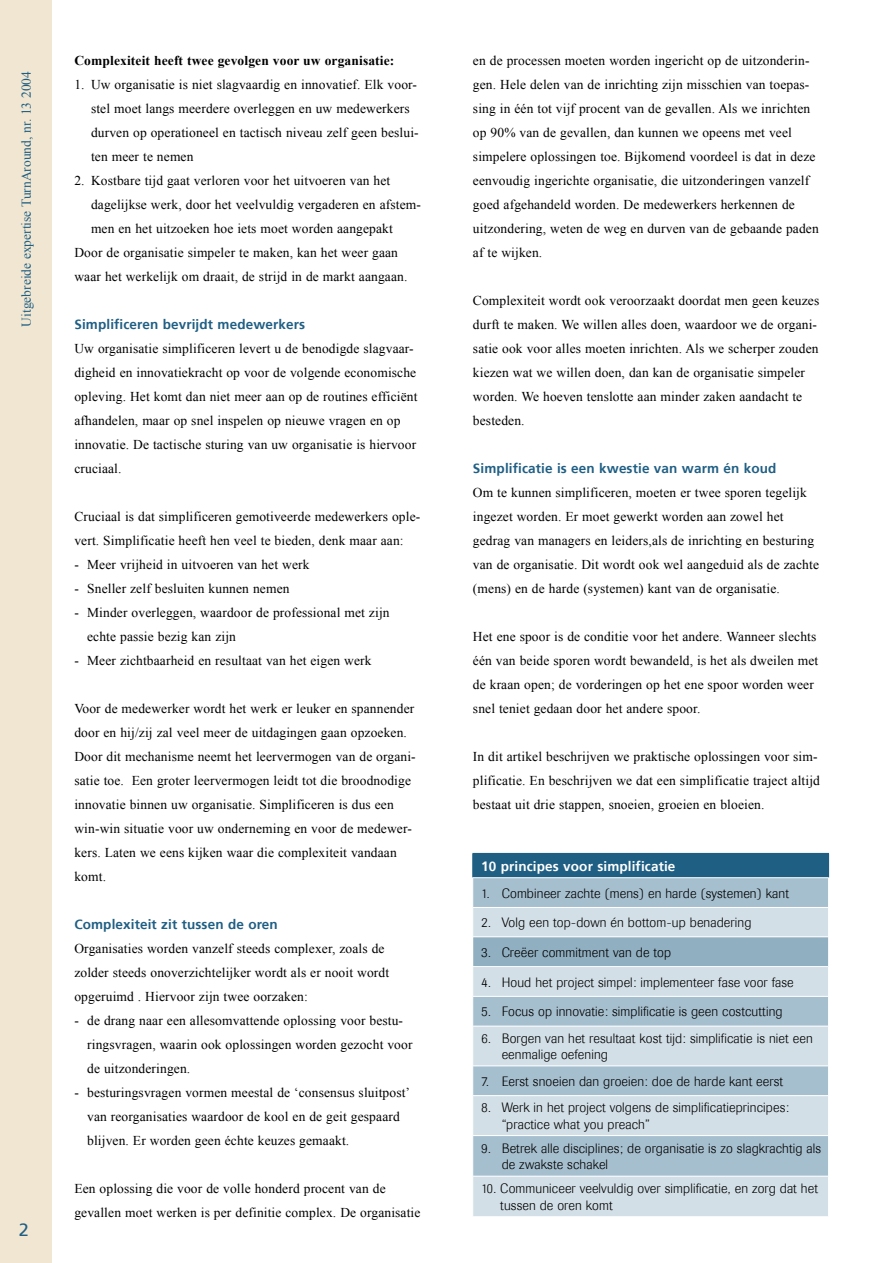
<style>
.page{position:relative;width:893px;height:1263px;background:#fff}
.page>*{position:absolute;margin:0;border:0;box-sizing:border-box;transform-origin:0 0}
.t1{font:18px "Frutiger";color:#205f84}
.Normaal{font:13.5px/24px "Times New Roman";letter-spacing:.01em;color:#000}
.Normaal-2{font:13.5px/16.5px "Supersonic BSK Light";letter-spacing:.01em;color:#000}
.Normaal-3{font:700 13.5px "Frutiger";letter-spacing:.01em;color:#205f84}
.Normaal-4{font:700 13.5px "Times New Roman";letter-spacing:.01em;color:#000}
.Normaal-5{font:13.5px "Times New Roman";color:#205f84}
.Normaal-6{font:700 13.5px "Frutiger";letter-spacing:.01em;color:#fff}
</style>
<div class="page">
<div style="left:0;top:0;width:51px;height:1263px;background:#f0e6d1"></div>
<div style="left:473px;top:853px;width:356px;height:25px;background:#205f84"></div>
<div style="left:473px;top:878px;width:355px;height:29px;background:#a6bfce"></div>
<svg style="left:473px;top:908px;width:355px;height:308px;fill:#d2dfe6"></svg>
<div style="left:473px;top:937px;width:356px;height:29px;background:#90afc1"></div>
<hr style="left:472px;top:853px;width:357px;height:1px;background:#205f84">
<hr style="left:472px;top:877px;width:357px;height:1px;background:#fff">
<hr style="left:472px;top:936px;width:357px;height:1px;background:#fff">
<hr style="left:472px;top:966px;width:357px;height:1px;background:#fff">
<svg style="left:472px;top:854px;width:1px;height:24px"></svg>
<svg style="left:828px;top:877px;width:1px;height:90px"></svg>
<hr style="left:472px;top:996px;width:357px;height:1px;background:#fff">
<hr style="left:472px;top:1026px;width:357px;height:1px;background:#fff">
<hr style="left:472px;top:1066px;width:357px;height:1px;background:#fff">
<hr style="left:472px;top:1095px;width:357px;height:1px;background:#fff">
<hr style="left:472px;top:1135px;width:357px;height:1px;background:#fff">
<hr style="left:472px;top:1176px;width:357px;height:1px;background:#fff">
<p class="Normaal-5" style="left:17px;top:327px;width:257px;rotate:-90deg">Uitgebreide expertise TurnAround, nr. 13 2004</p>
<p class="t1" style="left:19px;top:1219px;width:12px">2</p>
<p class="Normaal-4" style="left:74px;top:51px;width:321px">Complexiteit heeft twee gevolgen voor uw organisatie:</p>
<p class="Normaal" style="left:91px;top:72px;width:329px;text-indent:-17px">1. Uw organisatie is niet slagvaardig en innovatief. Elk voor&shy;stel moet langs meerdere overleggen en uw medewerkers durven op operationeel en tactisch niveau zelf geen beslui&shy;ten meer te nemen</p>
<p class="Normaal" style="left:91px;top:168px;width:331px;text-indent:-17px">2. Kostbare tijd gaat verloren voor het uitvoeren van het dagelijkse werk, door het veelvuldig vergaderen en afstem&shy;men en het uitzoeken hoe iets moet worden aangepakt</p>
<p class="Normaal" style="left:74px;top:240px;width:335px">Door de organisatie simpeler te maken, kan het weer gaan waar het werkelijk om draait, de strijd in de markt aangaan.</p>
<p class="Normaal-3" style="left:74px;top:316px;width:232px">Simplificeren bevrijdt medewerkers</p>
<p class="Normaal" style="left:74px;top:336px;width:345px">Uw organisatie simplificeren levert u de benodigde slagvaar&shy;digheid en innovatiekracht op voor de volgende economische opleving. Het komt dan niet meer aan op de routines efficiënt afhandelen, maar op snel inspelen op nieuwe vragen en op innovatie. De tactische sturing van uw organisatie is hiervoor cruciaal.</p>
<p class="Normaal" style="left:74px;top:504px;width:347px">Cruciaal is dat simplificeren gemotiveerde medewerkers ople&shy;vert. Simplificatie heeft hen veel te bieden, denk maar aan:</p>
<p class="Normaal" style="left:74px;top:552px;width:237px">- Meer vrijheid in uitvoeren van het werk</p>
<p class="Normaal" style="left:74px;top:576px;width:217px">- Sneller zelf besluiten kunnen nemen</p>
<p class="Normaal" style="left:87px;top:600px;width:304px;text-indent:-13px">- Minder overleggen, waardoor de professional met zijn echte passie bezig kan zijn</p>
<p class="Normaal" style="left:74px;top:648px;width:299px">- Meer zichtbaarheid en resultaat van het eigen werk</p>
<p class="Normaal" style="left:74px;top:696px;width:343px">Voor de medewerker wordt het werk er leuker en spannender door en hij/zij zal veel meer de uitdagingen gaan opzoeken.<br>Door dit mechanisme neemt het leervermogen van de organi&shy;satie toe. Een groter leervermogen leidt tot die broodnodige innovatie binnen uw organisatie. Simplificeren is dus een win-win situatie voor uw onderneming en voor de medewer&shy;kers. Laten we eens kijken waar die complexiteit vandaan komt.</p>
<p class="Normaal-3" style="left:74px;top:916px;width:205px">Complexiteit zit tussen de oren</p>
<p class="Normaal" style="left:74px;top:936px;width:316px">Organisaties worden vanzelf steeds complexer, zoals de zolder steeds onoverzichtelijker wordt als er nooit wordt opgeruimd . Hiervoor zijn twee oorzaken:</p>
<p class="Normaal" style="left:87px;top:1008px;width:327px;text-indent:-13px">- de drang naar een allesomvattende oplossing voor bestu&shy;ringsvragen, waarin ook oplossingen worden gezocht voor de uitzonderingen.</p>
<p class="Normaal" style="left:87px;top:1080px;width:324px;text-indent:-13px">- besturingsvragen vormen meestal de ‘consensus sluitpost’ van reorganisaties waardoor de kool en de geit gespaard blijven. Er worden geen échte keuzes gemaakt.</p>
<p class="Normaal" style="left:74px;top:1176px;width:348px">Een oplossing die voor de volle honderd procent van de gevallen moet werken is per definitie complex. De organisatie</p>
<p class="Normaal" style="left:473px;top:48px;width:347px">en de processen moeten worden ingericht op de uitzonderin&shy;gen. Hele delen van de inrichting zijn misschien van toepas&shy;sing in één tot vijf procent van de gevallen. Als we inrichten op 90% van de gevallen, dan kunnen we opeens met veel simpelere oplossingen toe. Bijkomend voordeel is dat in deze eenvoudig ingerichte organisatie, die uitzonderingen vanzelf goed afgehandeld worden. De medewerkers herkennen de uitzondering, weten de weg en durven van de gebaande paden af te wijken.</p>
<p class="Normaal" style="left:473px;top:288px;width:348px">Complexiteit wordt ook veroorzaakt doordat men geen keuzes durft te maken. We willen alles doen, waardoor we de organi&shy;satie ook voor alles moeten inrichten. Als we scherper zouden kiezen wat we willen doen, dan kan de organisatie simpeler worden. We hoeven tenslotte aan minder zaken aandacht te besteden.</p>
<p class="Normaal-3" style="left:473px;top:460px;width:305px">Simplificatie is een kwestie van warm én koud</p>
<p class="Normaal" style="left:473px;top:480px;width:348px">Om te kunnen simplificeren, moeten er twee sporen tegelijk ingezet worden. Er moet gewerkt worden aan zowel het gedrag van managers en leiders,als de inrichting en besturing van de organisatie. Dit wordt ook wel aangeduid als de zachte (mens) en de harde (systemen) kant van de organisatie.</p>
<p class="Normaal" style="left:473px;top:624px;width:347px">Het ene spoor is de conditie voor het andere. Wanneer slechts één van beide sporen wordt bewandeld, is het als dweilen met de kraan open; de vorderingen op het ene spoor worden weer snel teniet gedaan door het andere spoor.</p>
<p class="Normaal" style="left:473px;top:744px;width:349px">In dit artikel beschrijven we praktische oplossingen voor sim&shy;plificatie. En beschrijven we dat een simplificatie traject altijd bestaat uit drie stappen, snoeien, groeien en bloeien.</p>
<p class="Normaal-6" style="left:481px;top:858px;width:196px">10 principes voor simplificatie</p>
<p class="Normaal-2" style="left:481px;top:885px;width:309px">1. Combineer zachte (mens) en harde (systemen) kant</p>
<p class="Normaal-2" style="left:481px;top:914px;width:272px">2. Volg een top-down én bottom-up benadering</p>
<p class="Normaal-2" style="left:481px;top:944px;width:191px">3. Creëer commitment van de top</p>
<p class="Normaal-2" style="left:481px;top:974px;width:314px">4. Houd het project simpel: implementeer fase voor fase</p>
<p class="Normaal-2" style="left:481px;top:1003px;width:303px">5. Focus op innovatie: simplificatie is geen costcutting</p>
<p class="Normaal-2" style="left:502px;top:1030px;width:313px;text-indent:-20px">6. Borgen van het resultaat kost tijd: simplificatie is niet een eenmalige oefening</p>
<p class="Normaal-2" style="left:481px;top:1073px;width:304px">7. Eerst snoeien dan groeien: doe de harde kant eerst</p>
<p class="Normaal-2" style="left:502px;top:1100px;width:289px;text-indent:-20px">8. Werk in het project volgens de simplificatieprincipes: “practice what you preach”</p>
<p class="Normaal-2" style="left:502px;top:1140px;width:321px;text-indent:-20px">9. Betrek alle disciplines; de organisatie is zo slagkrachtig als de zwakste schakel</p>
<p class="Normaal-2" style="left:500px;top:1180px;width:319px;text-indent:-19px">10. Communiceer veelvuldig over simplificatie, en zorg dat het tussen de oren komt</p>
</div>
